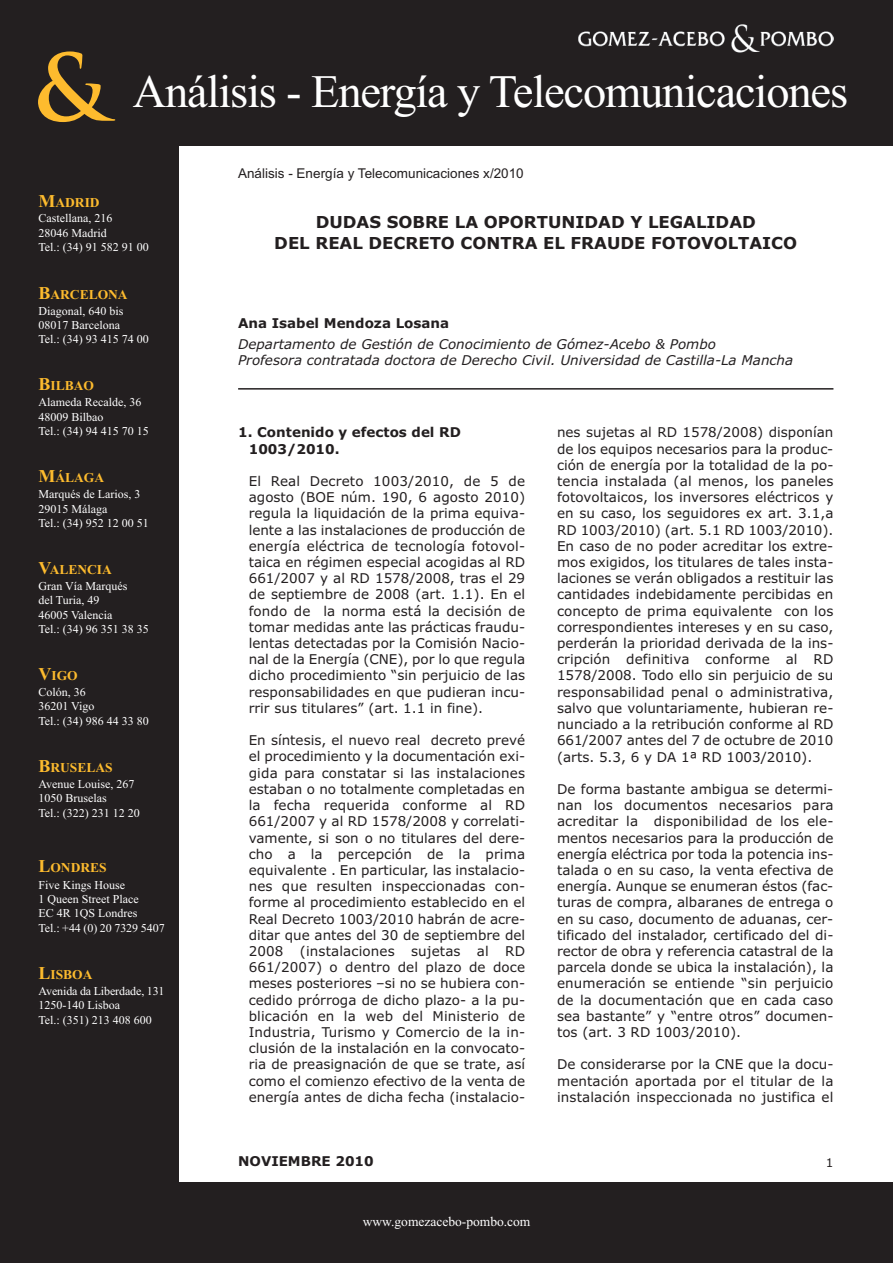
<style>
.page{position:relative;width:893px;height:1263px;background:#fff}
.page>*{position:absolute;margin:0;border:0;box-sizing:border-box;transform-origin:0 0}
.t1{font:46.5px "Times New Roman";letter-spacing:-.025em;color:#fff}
.t2{font:700 16.5px/21px "Verdana";color:#231f20;text-align:center}
.t3{font:13.5px/16.2px "Verdana";color:#231f20;text-align:justify}
.t4{font:italic 13.5px/16.2px "Verdana";color:#231f20}
.t5{font:700 13.5px/16.2px "Verdana";color:#231f20}
.t6{font:700 13.5px "Times New Roman";color:#fdbb2e}
.t7{font:13.5px "Arial";color:#231f20}
.t8{font:13.5px "Times New Roman";color:#fff}
.t9{font:12px/14.4px "Times New Roman";color:#fff}
.t10{font:12px "Verdana";color:#231f20}
.s1{font-family:"Trajan Pro";font-weight:700;font-size:90px;color:#fdbb2e}
.s2{font-size:18px}
</style>
<div class="page">
<div style="left:0;top:0;width:893px;height:146px;background:#231f20"></div>
<div style="left:0;top:0;width:178px;height:1263px;background:#231f20"></div>
<img style="left:578px;top:24px;width:255px;height:29px">
<div style="left:0;top:1183px;width:893px;height:80px;background:#231f20"></div>
<hr style="left:238px;top:388px;width:595px;height:2px;background:#231f20">
<h1 class="t1" style="left:33px;top:64px;width:817px"><span class="s1">&amp;</span> Análisis - Energía y Telecomunicaciones</h1>
<p class="t6" style="left:38px;top:194px;width:63px"><span class="s2">M</span>ADRID</p>
<p class="t9" style="left:38px;top:211px;width:112px">Castellana, 216<br>28046 Madrid<br>Tel.: (34) 91 582 91 00</p>
<p class="t6" style="left:38px;top:286px;width:91px"><span class="s2">B</span>ARCELONA</p>
<p class="t9" style="left:38px;top:303px;width:112px">Diagonal, 640 bis<br>08017 Barcelona<br>Tel.: (34) 93 415 74 00</p>
<p class="t6" style="left:38px;top:378px;width:57px"><span class="s2">B</span>ILBAO</p>
<p class="t9" style="left:38px;top:395px;width:112px">Alameda Recalde, 36<br>48009 Bilbao<br>Tel.: (34) 94 415 70 15</p>
<p class="t6" style="left:38px;top:470px;width:67px"><span class="s2">M</span>ÁLAGA</p>
<p class="t9" style="left:38px;top:487px;width:112px">Marqués de Larios, 3<br>29015 Málaga<br>Tel.: (34) 952 12 00 51</p>
<p class="t6" style="left:38px;top:562px;width:75px"><span class="s2">V</span>ALENCIA</p>
<p class="t9" style="left:38px;top:578px;width:112px">Gran Vía Marqués<br>del Turia, 49<br>46005 Valencia<br>Tel.: (34) 96 351 38 35</p>
<p class="t6" style="left:38px;top:667px;width:41px"><span class="s2">V</span>IGO</p>
<p class="t9" style="left:38px;top:684px;width:112px">Colón, 36<br>36201 Vigo<br>Tel.: (34) 986 44 33 80</p>
<p class="t6" style="left:38px;top:760px;width:76px"><span class="s2">B</span>RUSELAS</p>
<p class="t9" style="left:38px;top:777px;width:103px">Avenue Louise, 267<br>1050 Bruselas<br>Tel.: (322) 231 12 20</p>
<p class="t6" style="left:38px;top:860px;width:70px"><span class="s2">L</span>ONDRES</p>
<p class="t9" style="left:38px;top:877px;width:128px">Five Kings House<br>1 Queen Street Place<br>EC 4R 1QS Londres<br>Tel.: +44 (0) 20 7329 5407</p>
<p class="t6" style="left:38px;top:967px;width:56px"><span class="s2">L</span>ISBOA</p>
<p class="t9" style="left:38px;top:983px;width:128px">Avenida da Liberdade, 131<br>1250-140 Lisboa<br>Tel.: (351) 213 408 600</p>
<p class="t7" style="left:238px;top:166px;width:287px">Análisis - Energía y Telecomunicaciones x/2010</p>
<p class="t2" style="left:274px;top:212px;width:524px">DUDAS SOBRE LA OPORTUNIDAD Y LEGALIDAD<br>DEL REAL DECRETO CONTRA EL FRAUDE FOTOVOLTAICO</p>
<p class="t5" style="left:238px;top:316px;width:213px">Ana Isabel Mendoza Losana</p>
<p class="t4" style="left:238px;top:336px;width:557px">Departamento de Gestión de Conocimiento de Gómez-Acebo &amp; Pombo<br>Profesora contratada doctora de Derecho Civil. Universidad de Castilla-La Mancha</p>
<p class="t5" style="left:249px;top:425px;width:214px;text-indent:-11px">1. Contenido y efectos del RD<br>1003/2010.</p>
<p class="t3" style="left:249px;top:473px;width:278px">El Real Decreto 1003/2010, de 5 de agosto (BOE núm. 190, 6 agosto 2010) regula la liquidación de la prima equiva&shy;lente a las instalaciones de producción de energía eléctrica de tecnología fotovol&shy;taica en régimen especial acogidas al RD 661/2007 y al RD 1578/2008, tras el 29 de septiembre de 2008 (art. 1.1). En el fondo de la norma está la decisión de tomar medidas ante las prácticas fraudu&shy;lentas detectadas por la Comisión Nacio&shy;nal de la Energía (CNE), por lo que regula dicho procedimiento “sin perjuicio de las responsabilidades en que pudieran incu&shy;rrir sus titulares” (art. 1.1 in fine).</p>
<p class="t3" style="left:249px;top:732px;width:278px">En síntesis, el nuevo real decreto prevé el procedimiento y la documentación exi&shy;gida para constatar si las instalaciones estaban o no totalmente completadas en la fecha requerida conforme al RD 661/2007 y al RD 1578/2008 y correlati&shy;vamente, si son o no titulares del dere&shy;cho a la percepción de la prima equivalente . En particular, las instalacio&shy;nes que resulten inspeccionadas con&shy;forme al procedimiento establecido en el Real Decreto 1003/2010 habrán de acre&shy;ditar que antes del 30 de septiembre del 2008 (instalaciones sujetas al RD 661/2007) o dentro del plazo de doce meses posteriores –si no se hubiera con&shy;cedido prórroga de dicho plazo- a la pu&shy;blicación en la web del Ministerio de Industria, Turismo y Comercio de la in&shy;clusión de la instalación en la convocato&shy;ria de preasignación de que se trate, así como el comienzo efectivo de la venta de energía antes de dicha fecha (instalacio-</p>
<p class="t3" style="left:557px;top:425px;width:278px">nes sujetas al RD 1578/2008) disponían de los equipos necesarios para la produc&shy;ción de energía por la totalidad de la po&shy;tencia instalada (al menos, los paneles fotovoltaicos, los inversores eléctricos y en su caso, los seguidores ex art. 3.1,a RD 1003/2010) (art. 5.1 RD 1003/2010).<br>En caso de no poder acreditar los extre&shy;mos exigidos, los titulares de tales insta&shy;laciones se verán obligados a restituir las cantidades indebidamente percibidas en concepto de prima equivalente con los correspondientes intereses y en su caso, perderán la prioridad derivada de la ins&shy;cripción definitiva conforme al RD 1578/2008. Todo ello sin perjuicio de su responsabilidad penal o administrativa, salvo que voluntariamente, hubieran re&shy;nunciado a la retribución conforme al RD 661/2007 antes del 7 de octubre de 2010 (arts. 5.3, 6 y DA 1ª RD 1003/2010).</p>
<p class="t3" style="left:557px;top:781px;width:278px">De forma bastante ambigua se determi&shy;nan los documentos necesarios para acreditar la disponibilidad de los ele&shy;mentos necesarios para la producción de energía eléctrica por toda la potencia ins&shy;talada o en su caso, la venta efectiva de energía. Aunque se enumeran éstos (fac&shy;turas de compra, albaranes de entrega o en su caso, documento de aduanas, cer&shy;tificado del instalador, certificado del di&shy;rector de obra y referencia catastral de la parcela donde se ubica la instalación), la enumeración se entiende “sin perjuicio de la documentación que en cada caso sea bastante” y “entre otros” documen&shy;tos (art. 3 RD 1003/2010).</p>
<p class="t3" style="left:557px;top:1056px;width:278px">De considerarse por la CNE que la docu&shy;mentación aportada por el titular de la instalación inspeccionada no justifica el</p>
<p class="t5" style="left:238px;top:1154px;width:137px">NOVIEMBRE 2010</p>
<p class="t10" style="left:826px;top:1155px;width:9px">1</p>
<p class="t8" style="left:363px;top:1213px;width:169px">www.gomezacebo-pombo.com</p>
</div>
